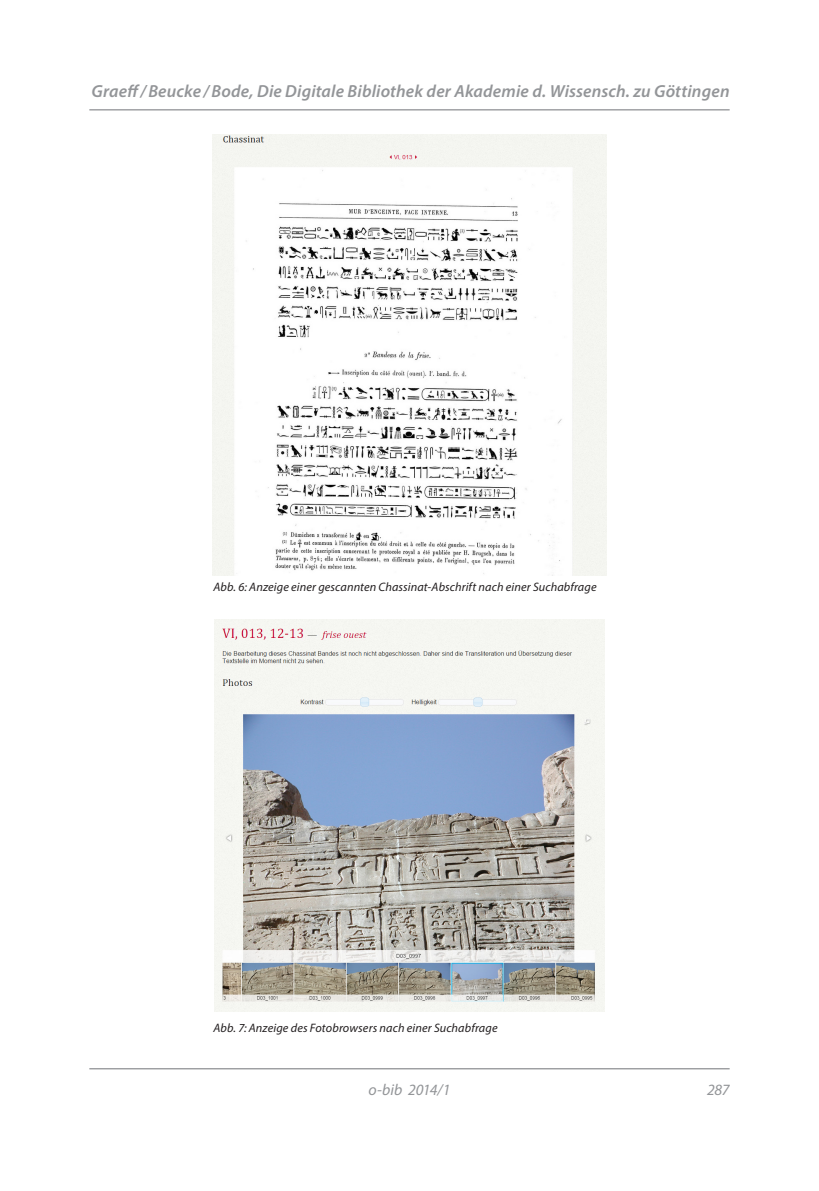
<style>
.page{position:relative;width:819px;height:1191px;background:#fff}
.page>*{position:absolute;margin:0;border:0;box-sizing:border-box;transform-origin:0 0}
.Kolumnentitel_rechts{font:italic 600 17.5px "Myriad Pro";letter-spacing:.01em;color:#939598}
.t1{font:italic 15.75px "Myriad Pro";letter-spacing:-.01em;color:#939598}
.Bildlegende{font:italic 12.25px "Myriad Pro";letter-spacing:.01em;color:#231f20}
</style>
<div class="page">
<hr style="left:89px;top:109px;width:640px;height:1px;background:#939598">
<hr style="left:89px;top:1068px;width:640px;height:1px;background:#939598">
<img style="left:213px;top:134px;width:393px;height:441px">
<img style="left:215px;top:619px;width:389px;height:392px">
<p class="Kolumnentitel_rechts" style="left:91px;top:80px;width:639px">Graeff/Beucke /Bode, Die Digitale Bibliothek der Akademie d. Wissensch. zu Göttingen</p>
<p class="Bildlegende" style="left:213px;top:579px;width:385px">Abb. 6: Anzeige einer gescannten Chassinat-Abschrift nach einer Suchabfrage</p>
<p class="Bildlegende" style="left:213px;top:1020px;width:286px">Abb. 7: Anzeige des Fotobrowsers nach einer Suchabfrage</p>
<p class="t1" style="left:368px;top:1080px;width:83px">o-bib 2014/1</p>
<p class="t1" style="left:707px;top:1080px;width:24px">287</p>
</div>
